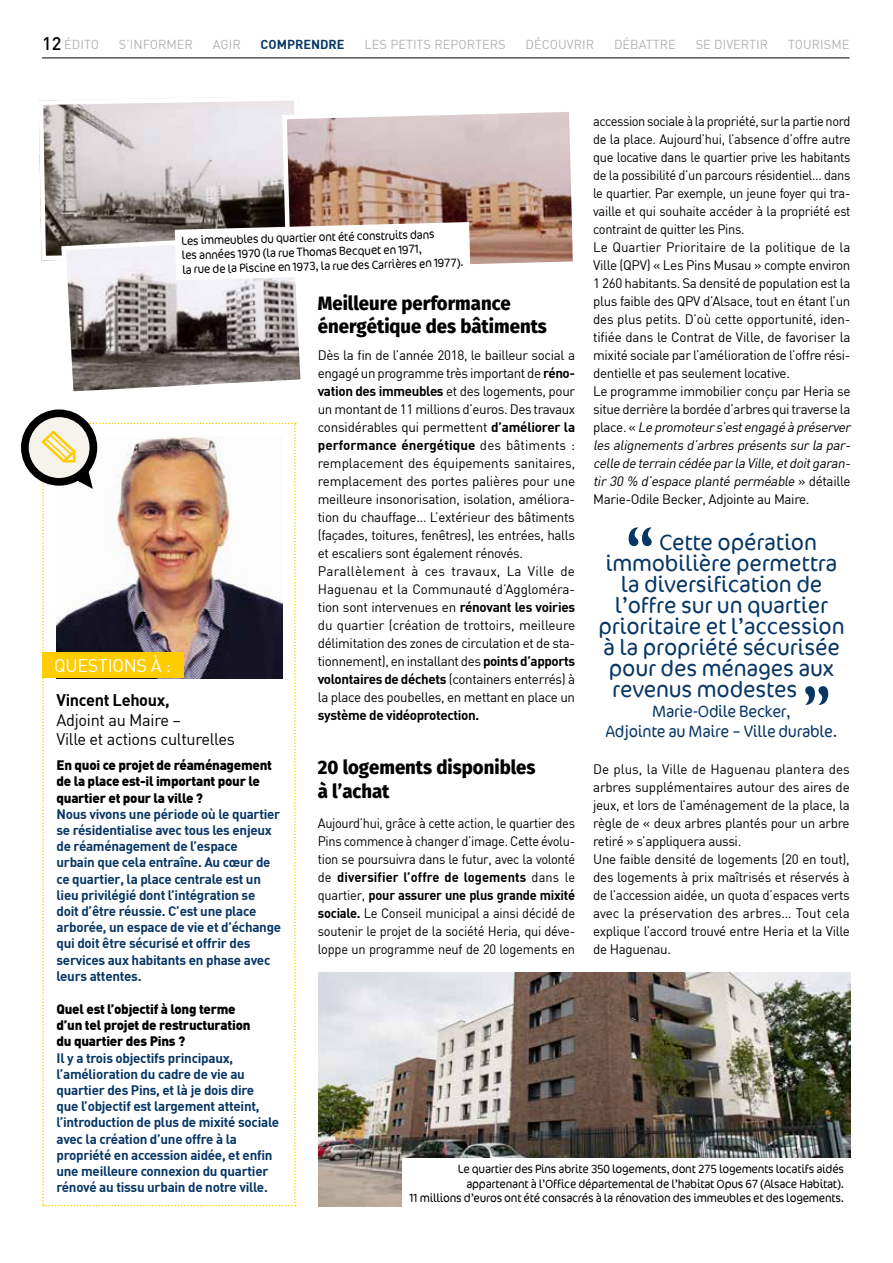
<style>
.page{position:relative;width:893px;height:1263px;background:#fff}
.page>*{position:absolute;margin:0;border:0;box-sizing:border-box;transform-origin:0 0}
.t1{font:300 67.5px "Cocon";color:#073665}
.t2{font:300 22.5px "Cocon";letter-spacing:-.01em;color:#073665}
.t3{font:800 19.5px/23.4px "Fira Sans";color:#000;scale:.95 1}
.t4{font:18px "DIN";letter-spacing:-.02em;color:#fff}
.t5{font:300 16.5px/19.8px "Cocon";letter-spacing:-.02em;color:#073665;text-align:center;scale:.95 1}
.t6{font:16.5px/19.5px "DIN";letter-spacing:-.02em;color:#000}
.t7{font:700 16.5px "DIN";letter-spacing:-.02em;color:#000}
.t8{font:13.5px/18px "DIN";letter-spacing:-.025em;color:#000;text-align:justify;scale:.95 1}
.t9{font:13.5px/18px "DIN";letter-spacing:-.025em;color:#000}
.t10{font:700 13.5px/16.2px "DIN";letter-spacing:-.02em;color:#073665}
.t11{font:900 13.5px/16.2px "DIN";letter-spacing:-.02em;color:#000}
.t12{font:700 13.5px "DIN";letter-spacing:-.025em;color:#000}
.t13{font:12.75px "DIN";color:#b3b2b2}
.t14{font:700 12.75px "DIN";color:#073665}
.t15{font:300 12px/14.4px "Cocon";letter-spacing:-.02em;color:#000;scale:.95 1}
.s1{font-weight:500;font-size:18px;color:#000}
.s2{font-style:italic}
.s3{font-weight:700}
</style>
<div class="page">
<hr style="left:42px;top:58px;width:808px;height:1px;background:#000">
<svg style="left:21px;top:409px;width:275px;height:797px"></svg>
<div style="left:42px;top:653px;width:141px;height:25px;background:#fc0"></div>
<img style="left:318px;top:972px;width:532px;height:234px">
<svg style="left:39px;top:99px;width:255px;height:162px;background:#c0bbbb"></svg>
<svg style="left:280px;top:105px;width:293px;height:160px;background:#c1a79f"></svg>
<svg style="left:59px;top:222px;width:411px;height:170px"></svg>
<div style="left:402px;top:1158px;width:448px;height:50px;background:#fff"></div>
<p class="t13" style="left:42px;top:39px;width:58px"><span class="s1">12</span> ÉDITO</p>
<p class="t13" style="left:119px;top:39px;width:75px">S’INFORMER</p>
<p class="t13" style="left:213px;top:39px;width:29px">AGIR</p>
<p class="t14" style="left:261px;top:38px;width:86px">COMPRENDRE</p>
<p class="t13" style="left:365px;top:39px;width:143px">LES PETITS REPORTERS</p>
<p class="t13" style="left:525px;top:39px;width:70px">DÉCOUVRIR</p>
<p class="t13" style="left:614px;top:39px;width:63px">DÉBATTRE</p>
<p class="t13" style="left:696px;top:39px;width:74px">SE DIVERTIR</p>
<p class="t13" style="left:788px;top:39px;width:63px">TOURISME</p>
<p class="t8" style="left:593px;top:113px;width:275px;text-align:left">accession sociale à la propriété, sur la partie nord de la place. Aujourd’hui, l’absence d’offre autre que locative dans le quartier prive les habitants de la possibilité d’un parcours résidentiel… dans le quartier. Par exemple, un jeune foyer qui tra&shy;vaille et qui souhaite accéder à la propriété est contraint de quitter les Pins.<br>Le Quartier Prioritaire de la politique de la Ville (QPV) « Les Pins Musau » compte environ 1 260 habitants. Sa densité de population est la plus faible des QPV d’Alsace, tout en étant l’un des plus petits. D’où cette opportunité, iden&shy;tifiée dans le Contrat de Ville, de favoriser la mixité sociale par l’amélioration de l’offre rési&shy;dentielle et pas seulement locative.<br>Le programme immobilier conçu par Heria se situe derrière la bordée d’arbres qui traverse la p la c e . « <span class="s2">Le promoteurs’estengagé à préserver les alignements d’arbres présents sur la par&shy;celle de terrain cédée par la Ville,etdoitgaran&shy;tir 30 % d’espace planté perméable</span> » d é t a i l le Marie-Odile Becker, Adjointe au Maire.</p>
<p class="t15" style="left:181px;top:233px;width:298px;rotate:-1deg">Les immeubles du quartier ont été construits dans<br>les années 1970 (la rue Thomas Becquet en 1971,<br>la rue de la Piscine en 1973, la rue des Carrières en 1977).</p>
<h3 class="t3" style="left:318px;top:290px;width:243px">Meilleure performance énergétique des bâtiments</h3>
<p class="t9" style="left:318px;top:347px;width:259px">Dès la fin de l’année 2018, le bailleur social a engagé un programme très important de <span class="s3">réno&shy;vation des immeubles</span> et des logements, pour un montant de 11 millions d’euros. Des travaux considérables qui permettent <span class="s3">d’améliorer la performance énergétique</span> des bâtiments : remplacement des équipements sanitaires, remplacement des portes palières pour une meilleure insonorisation, isolation, améliora&shy;tion du chauffage… L’extérieur des bâtiments (façades, toitures, fenêtres), les entrées, halls et escaliers sont également rénovés.<br>Parallèlement à ces travaux, La Ville de Haguenau et la Communauté d’Aggloméra&shy;tion sont intervenues en <span class="s3">rénovant les voiries </span>du quartier (création de trottoirs, meilleure délimitation des zones de circulation et de sta&shy;tionnement), en installant des <span class="s3">points d’apports volontaires de déchets</span> (containers enterrés) à la place des poubelles, en mettant en place un</p>
<p class="t12" style="left:318px;top:709px;width:163px">système de vidéoprotection.</p>
<h3 class="t3" style="left:318px;top:754px;width:231px">20 logements disponibles à l’achat</h3>
<p class="t8" style="left:318px;top:815px;width:272px">Aujourd’hui, grâce à cette action, le quartier des Pins commence à changer d’image. Cette évolu&shy;tion se poursuivra dans le futur, avec la volonté de <span class="s3">diversifier l’offre de logements</span> dans le quartier, <span class="s3">pour assurer une plus grande mixité sociale.</span> Le Conseil municipal a ainsi décidé de soutenir le projet de la société Heria, qui déve&shy;loppe un programme neuf de 20 logements en</p>
<h1 class="t1" style="left:626px;top:515px;width:31px">“</h1>
<h2 class="t2" style="left:659px;top:529px;width:159px">Cette opération</h2>
<h2 class="t2" style="left:605px;top:550px;width:234px">immobilière permettra</h2>
<h2 class="t2" style="left:621px;top:571px;width:203px">la diversification de</h2>
<h2 class="t2" style="left:615px;top:592px;width:215px">l’offre sur un quartier</h2>
<h2 class="t2" style="left:598px;top:613px;width:248px">prioritaire et l’accession</h2>
<h2 class="t2" style="left:603px;top:634px;width:238px">à la propriété sécurisée</h2>
<h2 class="t2" style="left:609px;top:655px;width:227px">pour des ménages aux</h2>
<h2 class="t2" style="left:612px;top:676px;width:187px">revenus modestes</h2>
<h1 class="t1" style="left:802px;top:672px;width:31px">”</h1>
<p class="t5" style="left:606px;top:702px;width:245px">Marie-Odile Becker,<br>Adjointe au Maire – Ville durable.</p>
<h3 class="t4" style="left:54px;top:658px;width:118px">QUESTIONS À :</h3>
<p class="t7" style="left:57px;top:692px;width:115px">Vincent Lehoux,</p>
<p class="t6" style="left:57px;top:711px;width:180px">Adjoint au Maire –<br>Ville et actions culturelles</p>
<p class="t11" style="left:57px;top:757px;width:217px">En quoi ce projet de réaménagement de la place est-il important pour le quartier et pour la ville ?</p>
<p class="t10" style="left:57px;top:806px;width:226px">Nous vivons une période où le quartier se résidentialise avec tous les enjeux de réaménagement de l’espace<br>urbain que cela entraîne. Au cœur de ce quartier, la place centrale est un lieu privilégié dont l’intégration se<br>doit d’être réussie. C’est une place arborée, un espace de vie et d’échange qui doit être sécurisé et offrir des services aux habitants en phase avec leurs attentes.</p>
<p class="t11" style="left:57px;top:1001px;width:195px">Quel est l’objectif à long terme d’un tel projet de restructuration du quartier des Pins ?</p>
<p class="t10" style="left:57px;top:1050px;width:224px">Il y a trois objectifs principaux, l’amélioration du cadre de vie au quartier des Pins, et là je dois dire que l’objectif est largement atteint, l’introduction de plus de mixité sociale avec la création d’une offre à la propriété en accession aidée, et enfin une meilleure connexion du quartier rénové au tissu urbain de notre ville.</p>
<p class="t9" style="left:593px;top:761px;width:258px">De plus, la Ville de Haguenau plantera des arbres supplémentaires autour des aires de jeux, et lors de l’aménagement de la place, la règle de « deux arbres plantés pour un arbre retiré » s’appliquera aussi.<br>Une faible densité de logements (20 en tout), des logements à prix maîtrisés et réservés à de l’accession aidée, un quota d’espaces verts avec la préservation des arbres… Tout cela explique l’accord trouvé entre Heria et la Ville de Haguenau.</p>
<p class="t15" style="left:410px;top:1162px;width:459px;text-align:right">Le quartier des Pins abrite 350 logements, dont 275 logements locatifs aidés appartenant à l’Office départemental de l’habitat Opus 67 (Alsace Habitat).<br>11 millions d’euros ont été consacrés à la rénovation des immeubles et des logements.</p>
</div>
